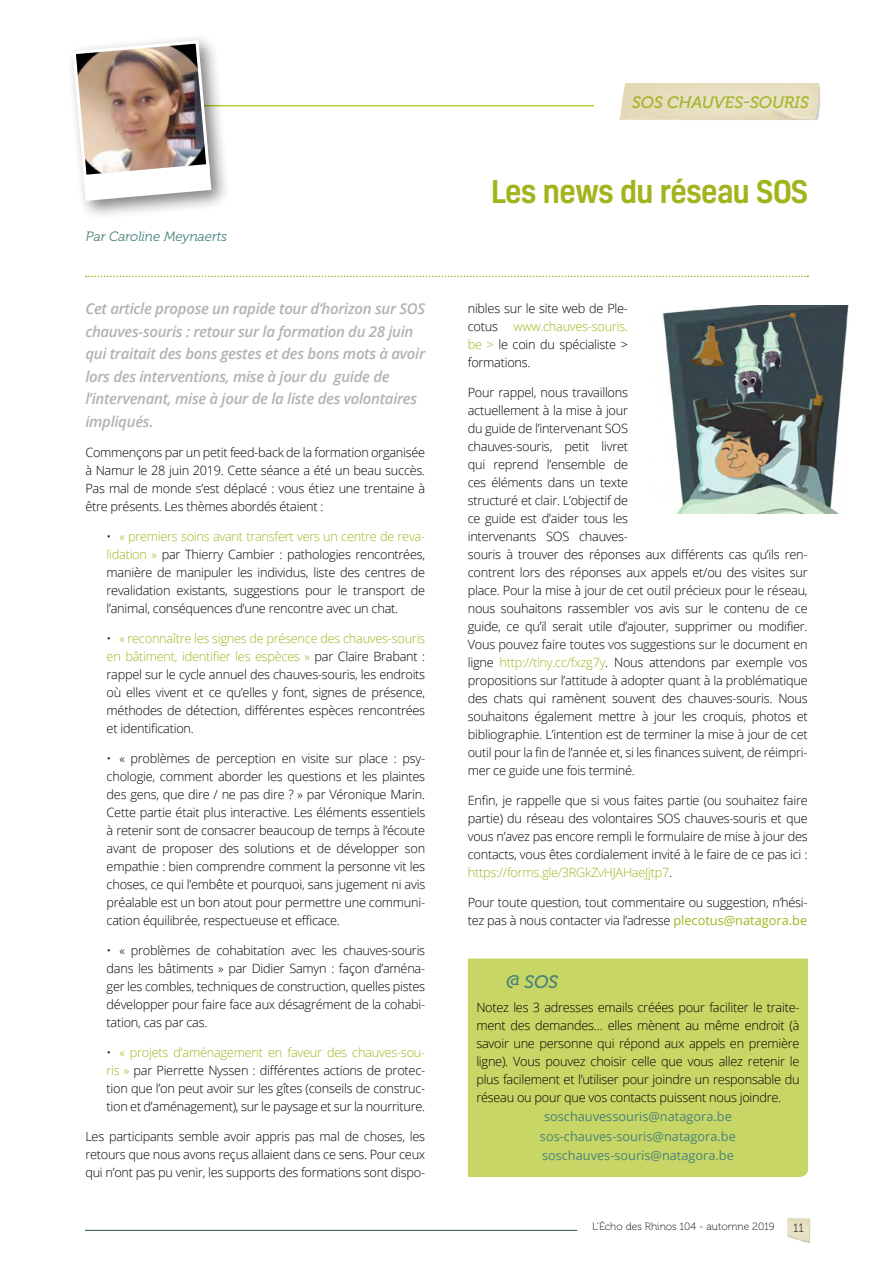
<style>
.page{position:relative;width:893px;height:1263px;background:#fff}
.page>*{position:absolute;margin:0;border:0;box-sizing:border-box;transform-origin:0 0}
.t1{font:500 30px "Kelson";letter-spacing:-.02em;color:#a1b41d}
.t2{font:italic 18px "Museo 500";color:#4a8179}
.t3{font:italic 16.5px "Museo 500";color:#b6cd35}
.t4{font:italic 600 15px/22.5px "Open Sans";letter-spacing:-.02em;color:#b3b2b2}
.t5{font:italic 13.5px "Museo 300";color:#4a8179}
.t6{font:300 12.75px/18px "Open Sans";letter-spacing:-.02em;color:#000;text-align:justify}
.t7{font:12.75px/19.5px "Open Sans";color:#4a8179;text-align:center}
.t8{font:12px "Museo 100";color:#000}
.t9{font:10.5px "Museo 100";color:#000}
.s1{color:#a1b41d}
.s2{font-weight:400;color:#a1b41d}
</style>
<div class="page">
<img style="left:787px;top:1218px;width:23px;height:25px">
<img style="left:789px;top:1236px;width:14px;height:5px">
<hr style="left:85px;top:1230px;width:492px;height:1px;background:#294b4e">
<img style="left:619px;top:83px;width:200px;height:37px">
<hr style="left:86px;top:105px;width:508px;height:1px;background:#b6cd35">
<div style="left:66px;top:33px;width:165px;height:187px;background:#000;opacity:.5"></div>
<img style="left:71px;top:39px;width:140px;height:162px">
<svg style="left:86px;top:276px;width:722px;height:1px"></svg>
<div style="left:468px;top:959px;width:340px;height:218px;background:#c7d665"></div>
<img style="left:662px;top:305px;width:187px;height:208px">
<p class="t5" style="left:86px;top:229px;width:143px">Par Caroline Meynaerts</p>
<p class="t4" style="left:85px;top:297px;width:341px">Cet article propose un rapide tour d’horizon sur SOS chauves-souris : retour sur la formation du 28 juin qui traitait des bons gestes et des bons mots à avoir lors des interventions, mise à jour du guide de l’intervenant, mise à jour de la liste des volontaires impliqués.</p>
<p class="t6" style="left:85px;top:443px;width:341px">Commençons par un petit feed-back de la formation organisée à Namur le 28 juin 2019. Cette séance a été un beau succès.<br>Pas mal de monde s’est déplacé : vous étiez une trentaine à être présents. Les thèmes abordés étaient :</p>
<p class="t6" style="left:107px;top:527px;width:320px">• <span class="s1">« premiers soins avant transfert vers un centre de reva&shy;lidation »</span> par Thierry Cambier : pathologies rencontrées, manière de manipuler les individus, liste des centres de revalidation existants, suggestions pour le transport de l’animal, conséquences d’une rencontre avec un chat.</p>
<p class="t6" style="left:107px;top:629px;width:320px">• <span class="s1">« reconnaître les signes de présence des chauves-souris en bâtiment, identifier les espèces »</span> par Claire Brabant : rappel sur le cycle annuel des chauves-souris, les endroits où elles vivent et ce qu’elles y font, signes de présence, méthodes de détection, différentes espèces rencontrées et identification.</p>
<p class="t6" style="left:107px;top:749px;width:320px">• « problèmes de perception en visite sur place : psy&shy;chologie, comment aborder les questions et les plaintes des gens, que dire / ne pas dire ? » par Véronique Marin.<br>Cette partie était plus interactive. Les éléments essentiels à retenir sont de consacrer beaucoup de temps à l’écoute avant de proposer des solutions et de développer son empathie : bien comprendre comment la personne vit les choses, ce qui l’embête et pourquoi, sans jugement ni avis préalable est un bon atout pour permettre une communi&shy;cation équilibrée, respectueuse et efficace.</p>
<p class="t6" style="left:107px;top:941px;width:320px">• « problèmes de cohabitation avec les chauves-souris dans les bâtiments » par Didier Samyn : façon d’aména&shy;ger les combles, techniques de construction, quelles pistes développer pour faire face aux désagrément de la cohabi&shy;tation, cas par cas.</p>
<p class="t6" style="left:107px;top:1043px;width:320px">• <span class="s1">« projets d’aménagement en faveur des chauves-sou&shy;ris »</span> par Pierrette Nyssen : différentes actions de protec&shy;tion que l’on peut avoir sur les gîtes (conseils de construc&shy;tion et d’aménagement), sur le paysage et sur la nourriture.</p>
<p class="t6" style="left:85px;top:1127px;width:341px">Les participants semble avoir appris pas mal de choses, les retours que nous avons reçus allaient dans ce sens. Pour ceux qui n’ont pas pu venir, les supports des formations sont dispo-</p>
<p class="t3" style="left:632px;top:93px;width:178px">SOS CHAUVES-SOURIS</p>
<h1 class="t1" style="left:491px;top:171px;width:318px">Les news du réseau SOS</h1>
<p class="t6" style="left:468px;top:299px;width:162px">nibles sur le site web de Ple&shy;cotus <span class="s1">www.chauves-souris. be &gt;</span> le coin du spécialiste &gt; formations.</p>
<p class="t6" style="left:468px;top:383px;width:341px;text-align:left">Pour rappel, nous travaillons<br>actuellement à la mise à jour<br>du guide de l’intervenant SOS<br>chauves-souris, petit livret<br>qui reprend l’ensemble de<br>ces éléments dans un texte<br>structuré et clair. L’objectif de<br>ce guide est d’aider tous les<br>intervenants SOS chauves-<br>souris à trouver des réponses aux différents cas qu’ils ren&shy;contrent lors des réponses aux appels et/ou des visites sur place. Pour la mise à jour de cet outil précieux pour le réseau, nous souhaitons rassembler vos avis sur le contenu de ce guide, ce qu’il serait utile d’ajouter, supprimer ou modifier.<br>Vous pouvez faire toutes vos suggestions sur le document en ligne <span class="s1">http://tiny.cc/fxzg7y</span>. Nous attendons par exemple vos propositions sur l’attitude à adopter quant à la problématique des chats qui ramènent souvent des chauves-souris. Nous souhaitons également mettre à jour les croquis, photos et bibliographie. L’intention est de terminer la mise à jour de cet outil pour la fin de l’année et, si les finances suivent, de réimpri&shy;mer ce guide une fois terminé.</p>
<p class="t6" style="left:468px;top:791px;width:341px">Enfin, je rappelle que si vous faites partie (ou souhaitez faire partie) du réseau des volontaires SOS chauves-souris et que vous n’avez pas encore rempli le formulaire de mise à jour des contacts, vous êtes cordialement invité à le faire de ce pas ici : <span class="s1">https://forms.gle/3RGkZvHJAHaeJjtp7</span>.</p>
<p class="t6" style="left:468px;top:893px;width:341px">Pour toute question, tout commentaire ou suggestion, n’hési&shy;tez pas à nous contacter via l’adresse <span class="s2">plecotus@natagora.be</span></p>
<h2 class="t2" style="left:506px;top:972px;width:53px">@ SOS</h2>
<p class="t6" style="left:476px;top:998px;width:325px">Notez les 3 adresses emails créées pour faciliter le traite&shy;ment des demandes… elles mènent au même endroit (à savoir une personne qui répond aux appels en première ligne). Vous pouvez choisir celle que vous allez retenir le plus facilement et l’utiliser pour joindre un responsable du réseau ou pour que vos contacts puissent nous joindre.</p>
<p class="t7" style="left:540px;top:1106px;width:197px">soschauvessouris@natagora.be sos-chauves-souris@natagora.be soschauves-souris@natagora.be</p>
<p class="t9" style="left:592px;top:1221px;width:184px">L’Écho des Rhinos 104 - automne 2019</p>
<p class="t8" style="left:793px;top:1221px;width:12px">11</p>
</div>
